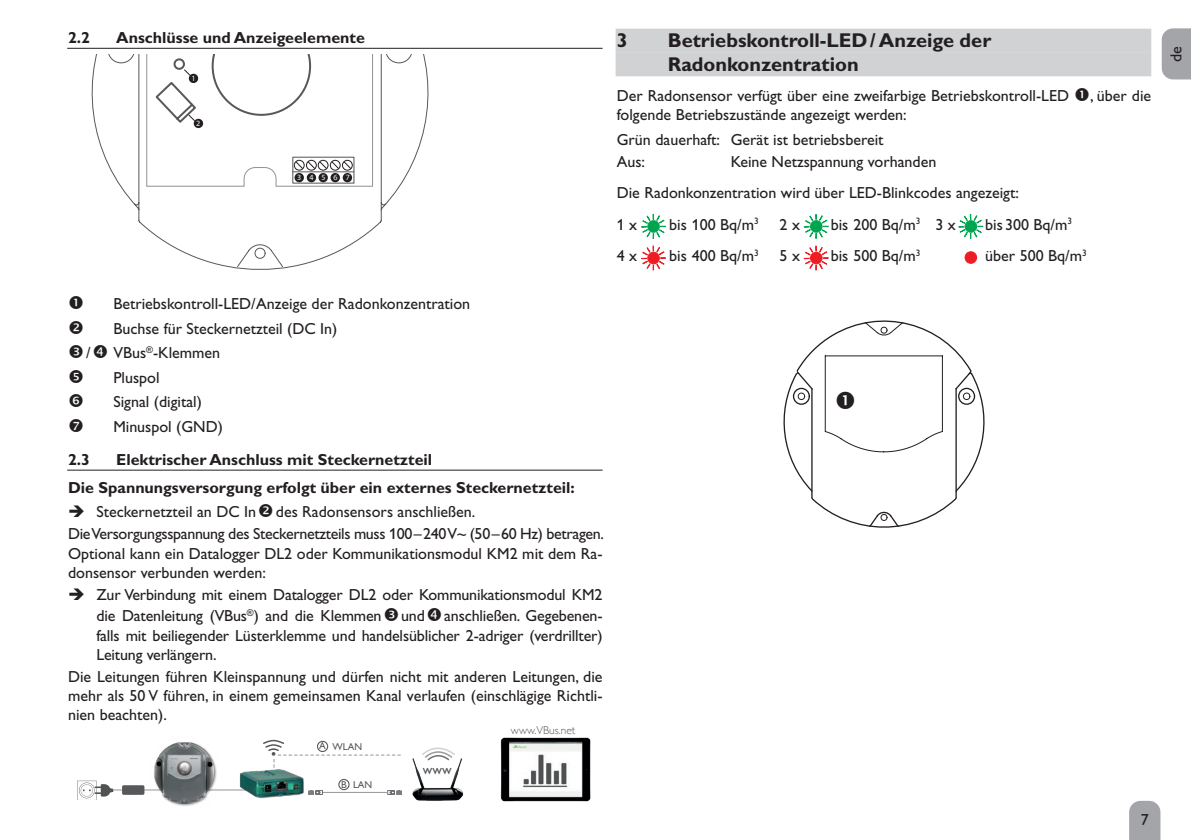
<style>
.page{position:relative;width:1191px;height:840px;background:#fff}
.page>*{position:absolute;margin:0;border:0;box-sizing:border-box;transform-origin:0 0}
.t1{font:700 20px/24px "Gill Alt One";color:#231f20}
.t2{font:16px/24.4px "Gill Alt One";color:#231f20}
.t3{font:700 16px/27.6px "Gill Alt One";color:#231f20}
.t4{font:16px/22px "Gill Alt One";letter-spacing:-.02em;color:#231f20}
.t5{font:13.4px "Gill Sans";color:#57585a}
.t6{font:300 11.4px "Gill Sans";color:#57585a}
.t7{font:10px "Gill Alt One";color:#57585a}
.t8{font:8px "Myriad Pro";letter-spacing:1em;color:#fff}
</style>
<div class="page">
<svg style="left:1161px;top:28px;width:30px;height:51px"></svg>
<svg style="left:1129px;top:800px;width:31px;height:39px"></svg>
<hr style="left:67px;top:48px;width:535px;height:1px;background:#231f20">
<hr style="left:67px;top:469px;width:535px;height:1px;background:#231f20">
<svg style="left:91px;top:55px;width:338px;height:215px"></svg>
<svg style="left:146px;top:55px;width:227px;height:132px"></svg>
<hr style="left:113px;top:789px;width:133px;height:1px;background:#9d9fa2">
<svg style="left:387px;top:790px;width:3px;height:4px"></svg>
<hr style="left:322px;top:791px;width:65px;height:1px;background:#9d9fa2">
<img style="left:390px;top:758px;width:74px;height:43px">
<svg style="left:422px;top:747px;width:33px;height:13px"></svg>
<img style="left:230px;top:770px;width:95px;height:29px">
<div style="left:338px;top:778px;width:11px;height:11px;border:1px solid #57585a;border-radius:50%"></div>
<svg style="left:263px;top:739px;width:138px;height:33px"></svg>
<img style="left:500px;top:737px;width:91px;height:65px">
<img style="left:141px;top:742px;width:89px;height:64px">
<svg style="left:77px;top:780px;width:36px;height:19px"></svg>
<div style="left:122px;top:784px;width:22px;height:10px;background:#57585a;border-radius:2px"></div>
<div style="left:615px;top:29px;width:536px;height:24px;background:#d1d2d4"></div>
<div style="left:615px;top:52px;width:536px;height:24px;background:#d1d2d4"></div>
<div style="left:965px;top:251px;width:11px;height:12px;background:#ee1d23;border-radius:50%"></div>
<div style="left:965px;top:251px;width:11px;height:12px;border:1px solid #ee1d23;border-radius:50%"></div>
<svg style="left:783px;top:320px;width:201px;height:207px"></svg>
<svg style="left:641px;top:214px;width:24px;height:24px"></svg>
<svg style="left:804px;top:214px;width:24px;height:24px"></svg>
<svg style="left:641px;top:246px;width:24px;height:24px"></svg>
<svg style="left:804px;top:246px;width:24px;height:24px"></svg>
<svg style="left:959px;top:214px;width:23px;height:24px"></svg>
<p class="t3" style="left:68px;top:24px;width:23px">2.2</p>
<p class="t3" style="left:116px;top:24px;width:250px">Anschlüsse und Anzeigeelemente</p>
<p class="t8" style="left:191px;top:74px;width:6px">1</p>
<p class="t8" style="left:196px;top:118px;width:6px">2</p>
<p class="t8" style="left:297px;top:172px;width:54px">34567</p>
<p class="t1" style="left:617px;top:28px;width:13px">3</p>
<p class="t1" style="left:668px;top:28px;width:325px">Betriebskontroll-LED/Anzeige der<br>Radonkonzentration</p>
<p class="t2" style="left:617px;top:83px;width:454px">Der Radonsensor verfügt über eine zweifarbige Betriebskontroll-LED</p>
<p class="t2" style="left:1090px;top:83px;width:63px">, über die</p>
<p class="t2" style="left:617px;top:102px;width:291px">folgende Betriebszustände angezeigt werden:<br>Grün dauerhaft: Gerät ist betriebsbereit</p>
<p class="t2" style="left:617px;top:149px;width:30px">Aus:</p>
<p class="t2" style="left:617px;top:146px;width:404px;line-height:31.2px;text-indent:114px">Keine Netzspannung vorhanden<br>Die Radonkonzentration wird über LED-Blinkcodes angezeigt:<br>1 x</p>
<p class="t2" style="left:669px;top:212px;width:91px">bis 100 Bq/m<sup>3</sup></p>
<p class="t2" style="left:779px;top:212px;width:22px">2 x</p>
<p class="t2" style="left:830px;top:212px;width:127px">bis 200 Bq/m<sup>3</sup> 3 x</p>
<p class="t2" style="left:985px;top:212px;width:88px">bis 300 Bq/m<sup>3</sup></p>
<p class="t2" style="left:617px;top:243px;width:22px">4 x</p>
<p class="t2" style="left:669px;top:243px;width:91px">bis 400 Bq/m<sup>3</sup></p>
<p class="t2" style="left:779px;top:243px;width:22px">5 x</p>
<p class="t2" style="left:830px;top:243px;width:91px">bis 500 Bq/m<sup>3</sup></p>
<p class="t2" style="left:985px;top:243px;width:103px">über 500 Bq/m<sup>3</sup></p>
<p class="t2" style="left:113px;top:291px;width:358px">Betriebskontroll-LED/Anzeige der Radonkonzentration<br>Buchse für Steckernetzteil (DC In)</p>
<p class="t2" style="left:86px;top:340px;width:6px">/</p>
<p class="t2" style="left:113px;top:340px;width:111px">VBus<sup>®</sup>-Klemmen<br>Pluspol<br>Signal (digital)<br>Minuspol (GND)</p>
<p class="t3" style="left:68px;top:445px;width:23px">2.3</p>
<p class="t3" style="left:68px;top:445px;width:508px;text-indent:48px">Elektrischer Anschluss mit Steckernetzteil<br>Die Spannungsversorgung erfolgt über ein externes Steckernetzteil:</p>
<p class="t4" style="left:68px;top:500px;width:537px;text-indent:28px">Steckernetzteil an DC In des Radonsensors anschließen.<br>Die Versorgungsspannung des Steckernetzteils muss 100–240 V~ (50–60 Hz) betragen.</p>
<p class="t2" style="left:68px;top:543px;width:536px;line-height:19.2px">Optional kann ein Datalogger DL2 oder Kommunikationsmodul KM2 mit dem Ra&shy;donsensor verbunden werden:</p>
<p class="t2" style="left:96px;top:583px;width:507px;line-height:21.6px">Zur Verbindung mit einem Datalogger DL2 oder Kommunikationsmodul KM2 die Datenleitung (VBus<sup>®</sup>) and die Klemmen und anschließen. Gegebenen-</p>
<p class="t2" style="left:96px;top:625px;width:508px;line-height:19.2px">falls mit beiliegender Lüsterklemme und handelsüblicher 2-adriger (verdrillter)<br>Leitung verlängern.</p>
<p class="t2" style="left:68px;top:666px;width:536px;line-height:19.2px;text-align:justify">Die Leitungen führen Kleinspannung und dürfen nicht mit anderen Leitungen, die mehr als 50 V führen, in einem gemeinsamen Kanal verlaufen (einschlägige Richtli&shy;nien beachten).</p>
<p class="t7" style="left:319px;top:740px;width:45px">A WLAN</p>
<p class="t7" style="left:353px;top:778px;width:21px">LAN</p>
<p class="t7" style="left:341px;top:778px;width:7px">B</p>
<p class="t5" style="left:423px;top:760px;width:30px">www</p>
<p class="t6" style="left:511px;top:721px;width:66px">www.VBus.net</p>
<p class="t2" style="left:1140px;top:807px;width:9px">7</p>
<p class="t2" style="left:1163px;top:62px;width:17px;rotate:-90deg">de</p>
</div>
